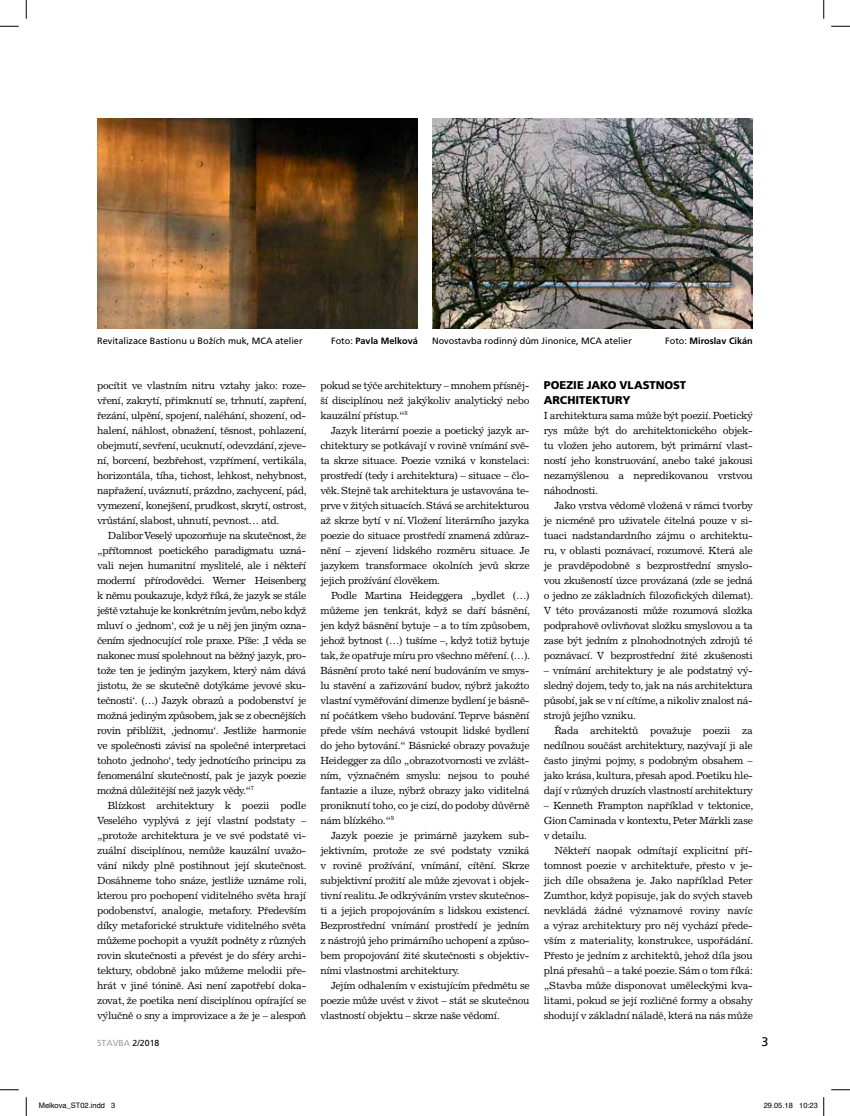
<style>
.page{position:relative;width:850px;height:1116px;background:#fff}
.page>*{position:absolute;margin:0;border:0;box-sizing:border-box;transform-origin:0 0}
.t1{font:12.5px "Frutiger CE";color:#000}
.t2{font:11.25px/15px "Frutiger CE Black";color:#000}
.t3{font:10.38px/15px "Excelsior CE";letter-spacing:-.03em;color:#000;text-align:justify}
.t4{font:9.12px "Frutiger CE";color:#000}
.t5{font:700 9.12px "Frutiger CE";color:#000}
.t6{font:8.75px "Frutiger CE";color:#9d9e9e}
.t7{font:7.5px "Helvetica";color:#000}
.s1{font-weight:400}
.s2{font-style:italic}
.s3{color:#000}
</style>
<div class="page">
<img style="left:432px;top:118px;width:321px;height:210px">
<img style="left:97px;top:118px;width:321px;height:210px">
<svg style="left:0;top:25px;width:19px;height:2px"></svg>
<svg style="left:831px;top:25px;width:19px;height:2px"></svg>
<svg style="left:0;top:1089px;width:19px;height:1px"></svg>
<svg style="left:831px;top:1089px;width:19px;height:1px"></svg>
<svg style="left:25px;top:0;width:2px;height:19px"></svg>
<svg style="left:25px;top:1097px;width:2px;height:18px"></svg>
<svg style="left:823px;top:0;width:1px;height:19px"></svg>
<svg style="left:823px;top:1097px;width:1px;height:18px"></svg>
<p class="t4" style="left:97px;top:335px;width:207px">Revitalizace Bastionu u Božích muk, MCA atelier</p>
<p class="t5" style="left:331px;top:335px;width:88px"><span class="s1">Foto:</span> Pavla Melková</p>
<p class="t4" style="left:432px;top:335px;width:201px">Novostavba rodinný dům Jinonice, MCA atelier</p>
<p class="t5" style="left:665px;top:335px;width:89px"><span class="s1">Foto:</span> Miroslav Cikán</p>
<p class="t3" style="left:97px;top:378px;width:211px">pocítit ve vlastním nitru vztahy jako: roze&shy;vření, zakrytí, přimknutí se, trhnutí, zapření, řezání, ulpění, spojení, naléhání, shození, od&shy;halení, náhlost, obnažení, těsnost, pohlazení, obejmutí, sevření, ucuknutí, odevzdání, zjeve&shy;ní, borcení, bezbřehost, vzpřímení, vertikála, horizontála, tíha, tichost, lehkost, nehybnost, napřažení, uváznutí, prázdno, zachycení, pád, vymezení, konejšení, prudkost, skrytí, ostrost, vrůstání, slabost, uhnutí, pevnost… atd.</p>
<p class="t3" style="left:97px;top:528px;width:211px;text-indent:11px">Dalibor Veselý upozorňuje na skutečnost, že „přítomnost poetického paradigmatu uzná&shy;vali nejen humanitní myslitelé, ale i někteří moderní přírodovědci. Werner Heisenberg k němu poukazuje, když říká, že jazyk se stále ještě vztahuje ke konkrétním jevům, nebo když mluví o ,jednom‘, což je u něj jen jiným ozna&shy;čením sjednocující role praxe. Píše: ,I věda se nakonec musí spolehnout na běžný jazyk, pro&shy;tože ten je jediným jazykem, který nám dává jistotu, že se skutečně dotýkáme jevové sku&shy;tečnosti‘. (…) Jazyk obrazů a podobenství je možná jediným způsobem, jak se z obecnějších rovin přiblížit, ,jednomu‘. Jestliže harmonie ve společnosti závisí na společné interpretaci tohoto ,jednoho‘, tedy jednotícího principu za fenomenální skutečností, pak je jazyk poezie možná důležitější než jazyk vědy.“<sup>7</sup></p>
<p class="t3" style="left:97px;top:798px;width:211px;text-indent:11px">Blízkost architektury k poezii podle Veselého vyplývá z její vlastní podstaty – „protože architektura je ve své podstatě vi&shy;zuální disciplínou, nemůže kauzální uvažo&shy;vání nikdy plně postihnout její skutečnost.<br>Dosáhneme toho snáze, jestliže uznáme roli, kterou pro pochopení viditelného světa hrají podobenství, analogie, metafory. Především díky metaforické struktuře viditelného světa můžeme pochopit a využít podněty z různých rovin skutečnosti a převést je do sféry archi&shy;tektury, obdobně jako můžeme melodii pře&shy;hrát v jiné tónině. Asi není zapotřebí doka&shy;zovat, že poetika není disciplínou opírající se výlučně o sny a improvizace a že je – alespoň</p>
<p class="t3" style="left:320px;top:378px;width:211px">pokud se týče architektury – mnohem přísněj&shy;ší disciplínou než jakýkoliv analytický nebo kauzální přístup.“<sup>8</sup></p>
<p class="t3" style="left:320px;top:423px;width:211px;text-indent:11px">Jazyk literární poezie a poetický jazyk ar&shy;chitektury se potkávají v rovině vnímání svě&shy;ta skrze situace. Poezie vzniká v konstelaci: prostředí (tedy i architektura) – situace – člo&shy;věk. Stejně tak architektura je ustavována te&shy;prve v žitých situacích. Stává se architekturou až skrze bytí v ní. Vložení literárního jazyka poezie do situace prostředí znamená zdůraz&shy;nění – zjevení lidského rozměru situace. Je jazykem transformace okolních jevů skrze jejich prožívání člověkem.</p>
<p class="t3" style="left:320px;top:588px;width:211px;text-indent:11px">Podle Martina Heideggera „bydlet (…) můžeme jen tenkrát, když se daří básnění, jen když básnění bytuje – a to tím způsobem, jehož bytnost (…) tušíme –, když totiž bytuje tak, že opatřuje míru pro všechno měření. (…).<br>Básnění proto také není budováním ve smys&shy;lu stavění a zařizování budov, nýbrž jakožto vlastní vyměřování dimenze bydlení je básně&shy;ní počátkem všeho budování. Teprve básnění přede vším nechává vstoupit lidské bydlení do jeho bytování.“ Básnické obrazy považuje Heidegger za dílo „obrazotvornosti ve zvlášt&shy;ním, význačném smyslu: nejsou to pouhé fantazie a iluze, nýbrž obrazy jako viditelná proniknutí toho, co je cizí, do podoby důvěrně nám blízkého.“<sup>9</sup></p>
<p class="t3" style="left:320px;top:828px;width:211px;text-indent:11px">Jazyk poezie je primárně jazykem sub&shy;jektivním, protože ze své podstaty vzniká v rovině prožívání, vnímání, cítění. Skrze subjektivní prožití ale může zjevovat i objek&shy;tivní realitu. Je odkrýváním vrstev skutečnos&shy;ti a jejich propojováním s lidskou existencí.<br>Bezprostřední vnímání prostředí je jedním z nástrojů jeho primárního uchopení a způso&shy;bem propojování žité skutečnosti s objektiv&shy;ními vlastnostmi architektury.</p>
<p class="t3" style="left:320px;top:978px;width:211px;text-indent:11px">Jejím odhalením v existujícím předmětu se poezie může uvést v život – stát se skutečnou vlastností objektu – skrze naše vědomí.</p>
<p class="t2" style="left:544px;top:377px;width:144px">POEZIE JAKO VLASTNOST<br>ARCHITEKTURY</p>
<p class="t3" style="left:544px;top:408px;width:211px">I architektura sama může být poezií. Poetický rys může být do architektonického objek&shy;tu vložen jeho autorem, být primární vlast&shy;ností jeho konstruování, anebo také jakousi nezamýšlenou a nepredikovanou vrstvou náhodnosti.</p>
<p class="t3" style="left:544px;top:498px;width:211px;text-indent:11px">Jako vrstva vědomě vložená v rámci tvorby je nicméně pro uživatele čitelná pouze v si&shy;tuaci nadstandardního zájmu o architektu&shy;ru, v oblasti poznávací, rozumové. Která ale je pravděpodobně s bezprostřední smyslo&shy;vou zkušeností úzce provázaná (zde se jedná o jedno ze základních filozofických dilemat).<br>V této provázanosti může rozumová složka podprahově ovlivňovat složku smyslovou a ta zase být jedním z plnohodnotných zdrojů té poznávací. V bezprostřední žité zkušenosti</p>
<p class="t3" style="left:544px;top:663px;width:211px">– vnímání architektury je ale podstatný vý&shy;sledný dojem, tedy to, jak na nás architektura působí, jak se v ní cítíme, a nikoliv znalost ná&shy;strojů jejího vzniku.</p>
<p class="t3" style="left:544px;top:723px;width:211px;text-indent:11px">Řada architektů považuje poezii za nedílnou součást architektury, nazývají ji ale často jinými pojmy, s podobným obsahem – jako krása, kultura, přesah apod. Poetiku hle&shy;dají v různých druzích vlastností architektury</p>
<p class="t3" style="left:544px;top:798px;width:211px">– Kenneth Frampton například v tektonice, Gion Caminada v kontextu, Peter M<span class="s2">ä</span>rkli zase v detailu.</p>
<p class="t3" style="left:544px;top:843px;width:211px;text-indent:11px">Někteří naopak odmítají explicitní pří&shy;tomnost poezie v architektuře, přesto v je&shy;jich díle obsažena je. Jako například Peter Zumthor, když popisuje, jak do svých staveb nevkládá žádné významové roviny navíc a výraz architektury pro něj vychází přede&shy;vším z materiality, konstrukce, uspořádání.<br>Přesto je jedním z architektů, jehož díla jsou plná přesahů – a také poezie. Sám o tom říká: „Stavba může disponovat uměleckými kva&shy;litami, pokud se její rozličné formy a obsahy shodují v základní náladě, která na nás může</p>
<p class="t6" style="left:97px;top:1037px;width:64px">STAVBA <span class="s3">2/2018</span></p>
<p class="t1" style="left:761px;top:1034px;width:8px">3</p>
<p class="t7" style="left:39px;top:1100px;width:78px">Melkova_ST02.indd 3</p>
<p class="t7" style="left:763px;top:1100px;width:56px">29.05.18 10:23</p>
</div>
